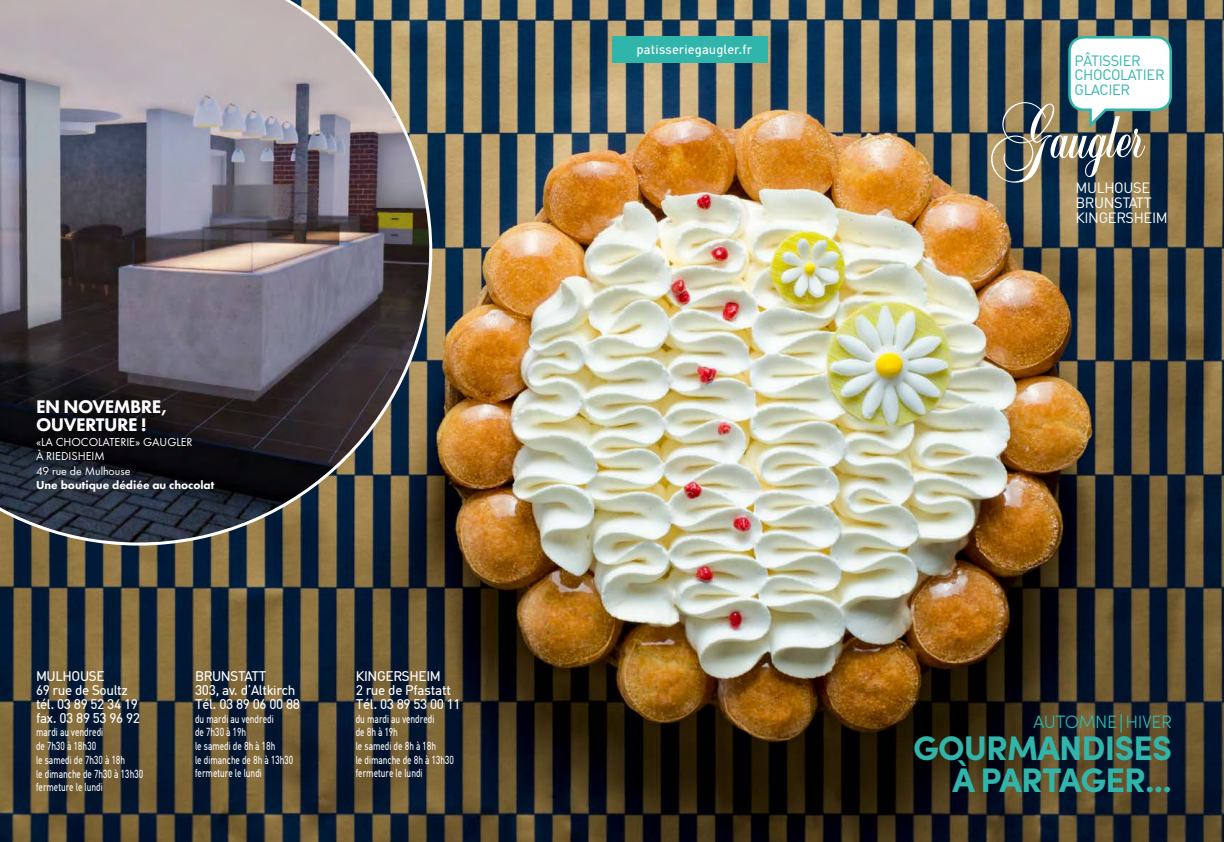
<style>
.page{position:relative;width:1224px;height:842px;background:#fff}
.page>*{position:absolute;margin:0;border:0;box-sizing:border-box;transform-origin:0 0}
.t1{font:700 34.2px/31.9px "Sofia Pro";letter-spacing:-.025em;color:#31b5aa;text-align:right}
.t2{font:800 18.9px/18px "Futura PT";letter-spacing:-.025em;color:#fff}
.t3{font:300 18px "Sofia Pro";letter-spacing:-.025em;color:#31b5aa}
.t4{font:14.7px/14.7px "Fly";letter-spacing:-.025em;color:#fff}
.t5{font:14.7px/14.7px "Fly";letter-spacing:-.025em;color:#31b5aa}
.t6{font:500 13.8px/13.8px "Fly";letter-spacing:-.025em;color:#fff}
.t7{font:500 13.2px "Fly";letter-spacing:.01em;color:#fff}
.t8{font:12px/14.4px "Futura PT";color:#fff}
.t9{font:800 12px "Futura PT";color:#fff}
.t10{font:500 condensed 11.4px/13.7px "Fly";color:#fff}
.s1{font-family:"Futura PT";font-weight:400}
</style>
<div class="page">
<img style="left:0;top:0;width:1224px;height:842px">
<div style="left:612px;top:36px;width:155px;height:26px;background:#31b5aa"></div>
<svg style="left:991px;top:35px;width:182px;height:148px"></svg>
<img style="left:0;top:0;width:432px;height:545px">
<h2 class="t2" style="left:36px;top:398px;width:133px">EN NOVEMBRE,<br>OUVERTURE !</h2>
<p class="t8" style="left:36px;top:435px;width:158px">«LA CHOCOLATERIE» GAUGLER<br>À RIEDISHEIM<br>49 rue de Mulhouse</p>
<p class="t9" style="left:36px;top:477px;width:180px">Une boutique dédiée au chocolat</p>
<p class="t7" style="left:637px;top:42px;width:117px">patisseriegaugler.fr</p>
<p class="t5" style="left:1075px;top:53px;width:92px">PÂTISSIER<br>CHOCOLATIER<br>GLACIER</p>
<p class="t4" style="left:1075px;top:181px;width:94px">MULHOUSE<br>BRUNSTATT<br>KINGERSHEIM</p>
<p class="t6" style="left:36px;top:669px;width:106px">MULHOUSE<br>69 rue de Soultz tél. 03 89 52 34 19 fax. 03 89 53 96 92</p>
<p class="t10" style="left:36px;top:725px;width:109px">mardi au vendredi<br>de 7h30 à 18h30<br>le samedi de 7h30 à 18h<br>le dimanche de 7h30 à 13h30 fermeture le lundi</p>
<p class="t6" style="left:195px;top:669px;width:107px">BRUNSTATT<br>303, av. d’Altkirch<br>Tél. 03 89 06 00 88</p>
<p class="t10" style="left:195px;top:712px;width:100px">du mardi au vendredi<br>de 7h30 à 19h<br>le samedi de 8h à 18h<br>le dimanche de 8h à 13h30 fermeture le lundi</p>
<p class="t6" style="left:356px;top:669px;width:106px">KINGERSHEIM<br>2 rue de Pfastatt<br>Tél. 03 89 53 00 11</p>
<p class="t10" style="left:356px;top:712px;width:100px">du mardi au vendredi<br>de 8h à 19h<br>le samedi de 8h à 18h<br>le dimanche de 8h à 13h30 fermeture le lundi</p>
<h3 class="t3" style="left:1033px;top:708px;width:140px">AUTOMNE<span class="s1">|</span>HIVER</h3>
<h1 class="t1" style="left:913px;top:729px;width:261px">GOURMANDISES<br>À PARTAGER...</h1>
</div>
